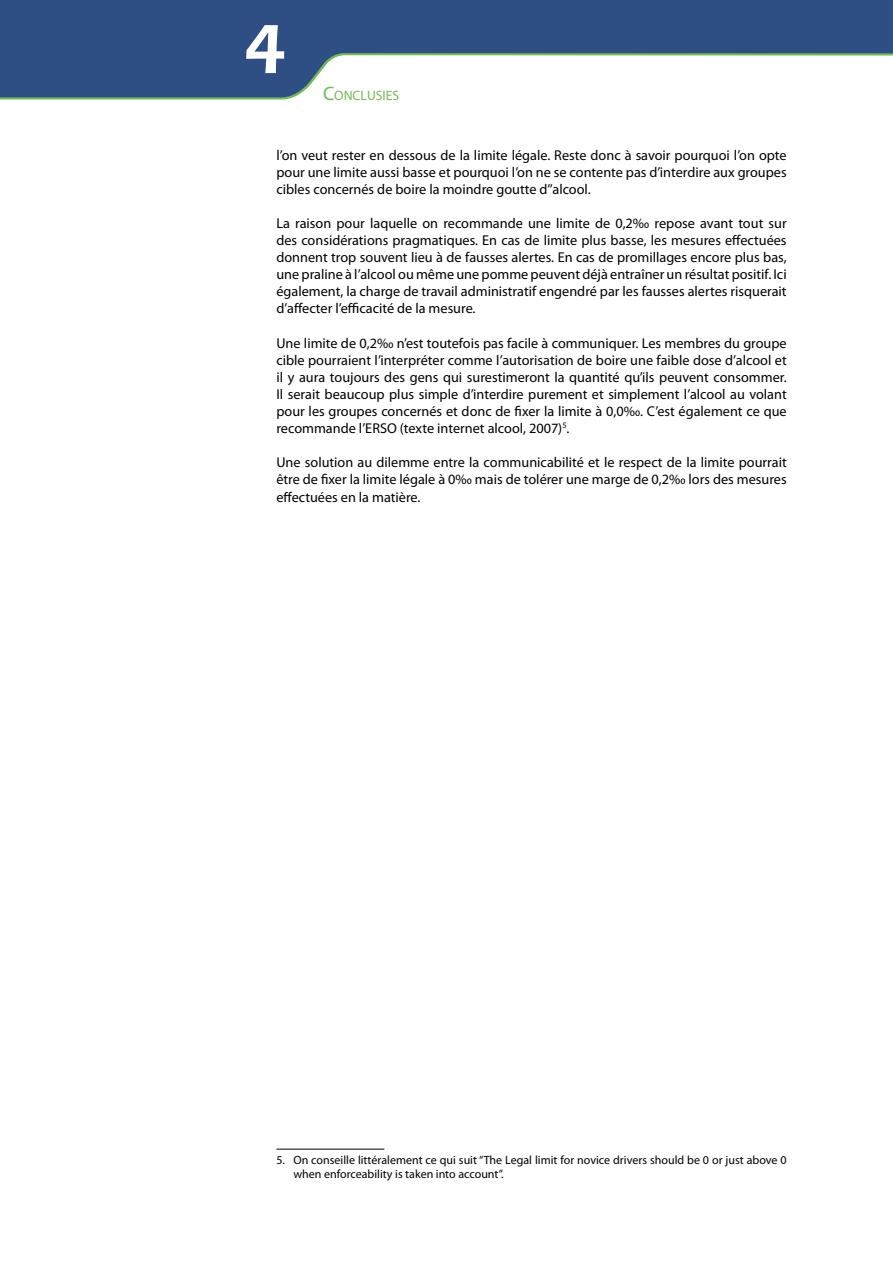
<style>
.page{position:relative;width:893px;height:1263px;background:#fff}
.page>*{position:absolute;margin:0;border:0;box-sizing:border-box;transform-origin:0 0}
.t1{font:600 72px "Eras ITC";color:#fff}
.t2{font:14.25px/17.1px "Myriad Pro";color:#000;text-align:justify}
.t3{font:13.65px "Myriad Pro";color:#73b95a}
.t4{font:12px/14.4px "Myriad Pro";color:#000}
.s1{font-size:19.5px}
</style>
<div class="page">
<svg style="left:0;top:0;width:893px;height:97px;fill:#2f4e83"></svg>
<hr style="left:276px;top:1149px;width:108px;height:1px;background:#000">
<h1 class="t1" style="left:243px;top:8px;width:45px">4</h1>
<p class="t3" style="left:323px;top:87px;width:78px"><span class="s1">C</span>ONCLUSIES</p>
<p class="t2" style="left:276px;top:146px;width:512px">l’on veut rester en dessous de la limite légale. Reste donc à savoir pourquoi l’on opte pour une limite aussi basse et pourquoi l’on ne se contente pas d’interdire aux groupes cibles concernés de boire la moindre goutte d’’alcool.</p>
<p class="t2" style="left:276px;top:214px;width:512px">La raison pour laquelle on recommande une limite de 0,2‰ repose avant tout sur des considérations pragmatiques. En cas de limite plus basse, les mesures effectuées donnent trop souvent lieu à de fausses alertes. En cas de promillages encore plus bas, une praline à l’alcool ou même une pomme peuvent déjà entraîner un résultat positif. Ici également, la charge de travail administratif engendré par les fausses alertes risquerait d’affecter l’efficacité de la mesure.</p>
<p class="t2" style="left:276px;top:334px;width:512px">Une limite de 0,2‰ n’est toutefois pas facile à communiquer. Les membres du groupe cible pourraient l’interpréter comme l’autorisation de boire une faible dose d’alcool et il y aura toujours des gens qui surestimeront la quantité qu’ils peuvent consommer.<br>Il serait beaucoup plus simple d’interdire purement et simplement l’alcool au volant pour les groupes concernés et donc de fixer la limite à 0,0‰. C’est également ce que recommande l’ERSO (texte internet alcool, 2007)<sup>5</sup>.</p>
<p class="t2" style="left:276px;top:454px;width:512px">Une solution au dilemme entre la communicabilité et le respect de la limite pourrait être de fixer la limite légale à 0‰ mais de tolérer une marge de 0,2‰ lors des mesures effectuées en la matière.</p>
<p class="t4" style="left:293px;top:1152px;width:495px;text-indent:-17px">5. On conseille littéralement ce qui suit “The Legal limit for novice drivers should be 0 or just above 0 when enforceability is taken into account”.</p>
</div>
